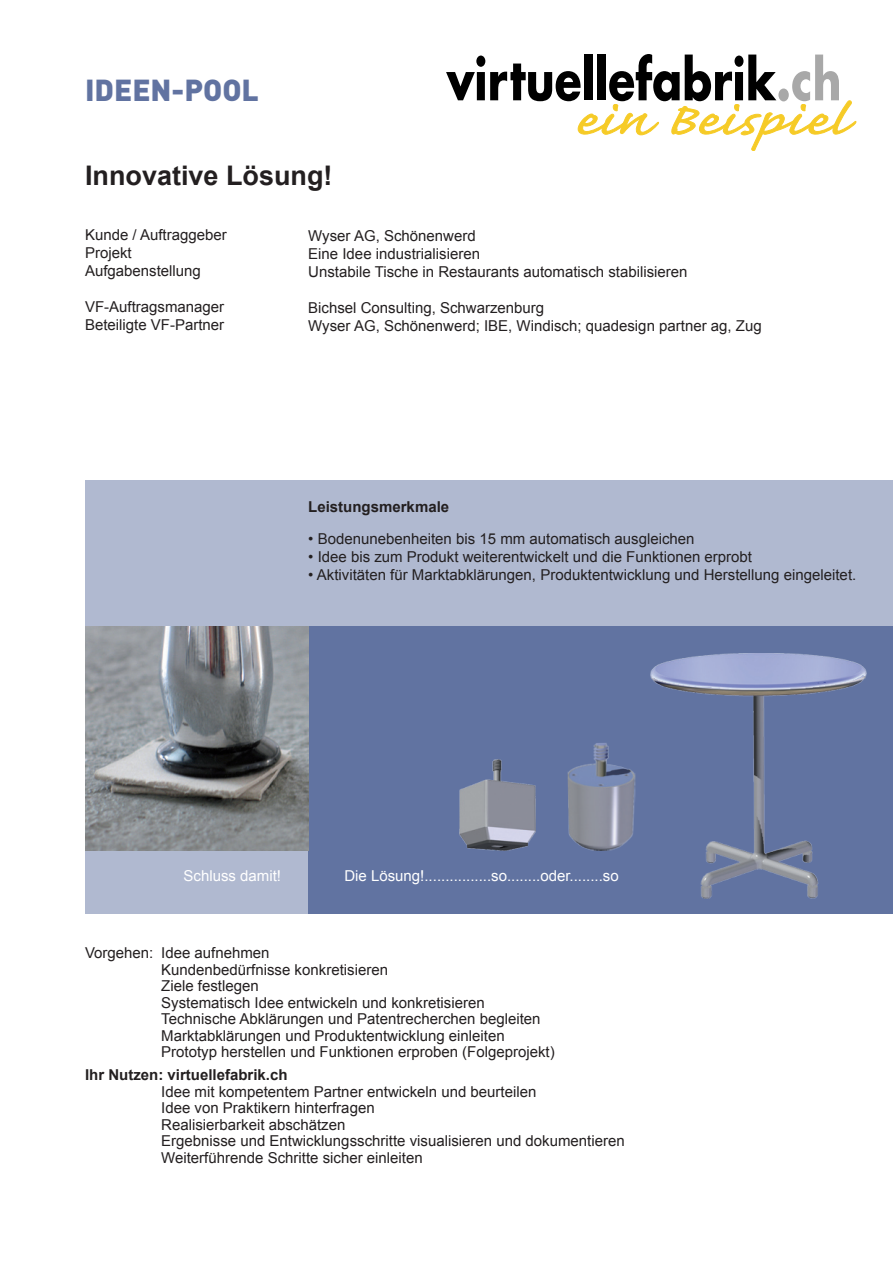
<style>
.page{position:relative;width:893px;height:1263px;background:#fff}
.page>*{position:absolute;margin:0;border:0;box-sizing:border-box;transform-origin:0 0}
.titel{font:30px "DIN Black Alternate";color:#6173a1}
.t1{font:700 27px "Arial";color:#231f20}
.fliess{font:15px "Arial";color:#231f20}
.t2{font:15px "Arial";color:#fff}
.t3{font:700 15px "Arial";color:#231f20}
.s1{font-style:italic}
</style>
<div class="page">
<svg style="left:446px;top:54px;width:410px;height:97px"></svg>
<div style="left:85px;top:480px;width:808px;height:434px;background:#b0b9d0"></div>
<div style="left:308px;top:627px;width:585px;height:287px;background:#6173a1"></div>
<img style="left:651px;top:654px;width:216px;height:245px">
<img style="left:567px;top:743px;width:69px;height:108px">
<img style="left:459px;top:759px;width:77px;height:91px">
<img style="left:85px;top:627px;width:223px;height:223px">
<p class="titel" style="left:85px;top:70px;width:175px">IDEEN-POOL</p>
<p class="t1" style="left:85px;top:160px;width:249px">Innovative Lösung!</p>
<p class="fliess" style="left:85px;top:226px;width:143px">Kunde / Auftraggeber</p>
<p class="fliess" style="left:85px;top:244px;width:48px">Projekt</p>
<p class="fliess" style="left:85px;top:262px;width:117px">Aufgabenstellung</p>
<p class="fliess" style="left:85px;top:298px;width:141px">VF-Auftragsmanager</p>
<p class="fliess" style="left:85px;top:316px;width:141px">Beteiligte VF-Partner</p>
<p class="fliess" style="left:308px;top:227px;width:169px">Wyser AG, Schönenwerd</p>
<p class="fliess" style="left:308px;top:245px;width:173px">Eine Idee industrialisieren</p>
<p class="fliess" style="left:308px;top:263px;width:381px">Unstabile Tische in Restaurants automatisch stabilisieren</p>
<p class="fliess" style="left:308px;top:299px;width:237px">Bichsel Consulting, Schwarzenburg</p>
<p class="fliess" style="left:308px;top:317px;width:455px">Wyser AG, Schönenwerd; IBE, Windisch; quadesign partner ag, Zug</p>
<p class="t3" style="left:308px;top:499px;width:142px">Leistungsmerkmale</p>
<p class="fliess" style="left:308px;top:530px;width:388px">• Bodenunebenheiten bis 15 mm automatisch ausgleichen</p>
<p class="fliess" style="left:308px;top:548px;width:445px"><span class="s1">•</span> Idee bis zum Produkt weiterentwickelt und die Funktionen erprobt</p>
<p class="fliess" style="left:308px;top:566px;width:549px">• Aktivitäten für Marktabklärungen, Produktentwicklung und Herstellung eingeleitet.</p>
<p class="t2" style="left:184px;top:867px;width:99px">Schluss damit!</p>
<p class="t2" style="left:344px;top:867px;width:276px">Die Lösung!................so........oder........so</p>
<p class="fliess" style="left:161px;top:945px;width:110px">Idee aufnehmen</p>
<p class="fliess" style="left:161px;top:961px;width:228px">Kundenbedürfnisse konkretisieren</p>
<p class="fliess" style="left:161px;top:978px;width:99px">Ziele festlegen</p>
<p class="fliess" style="left:161px;top:994px;width:325px">Systematisch Idee entwickeln und konkretisieren</p>
<p class="fliess" style="left:161px;top:1011px;width:381px">Technische Abklärungen und Patentrecherchen begleiten</p>
<p class="fliess" style="left:161px;top:1027px;width:345px">Marktabklärungen und Produktentwicklung einleiten</p>
<p class="fliess" style="left:161px;top:1044px;width:395px">Prototyp herstellen und Funktionen erproben (Folgeprojekt)</p>
<p class="fliess" style="left:161px;top:1083px;width:377px">Idee mit kompetentem Partner entwickeln und beurteilen</p>
<p class="fliess" style="left:161px;top:1099px;width:215px">Idee von Praktikern hinterfragen</p>
<p class="fliess" style="left:161px;top:1116px;width:186px">Realisierbarkeit abschätzen</p>
<p class="fliess" style="left:161px;top:1132px;width:465px">Ergebnisse und Entwicklungsschritte visualisieren und dokumentieren</p>
<p class="fliess" style="left:161px;top:1149px;width:263px">Weiterführende Schritte sicher einleiten</p>
<p class="fliess" style="left:85px;top:945px;width:70px">Vorgehen:</p>
<p class="t3" style="left:85px;top:1066px;width:204px">Ihr Nutzen: virtuellefabrik.ch</p>
</div>
